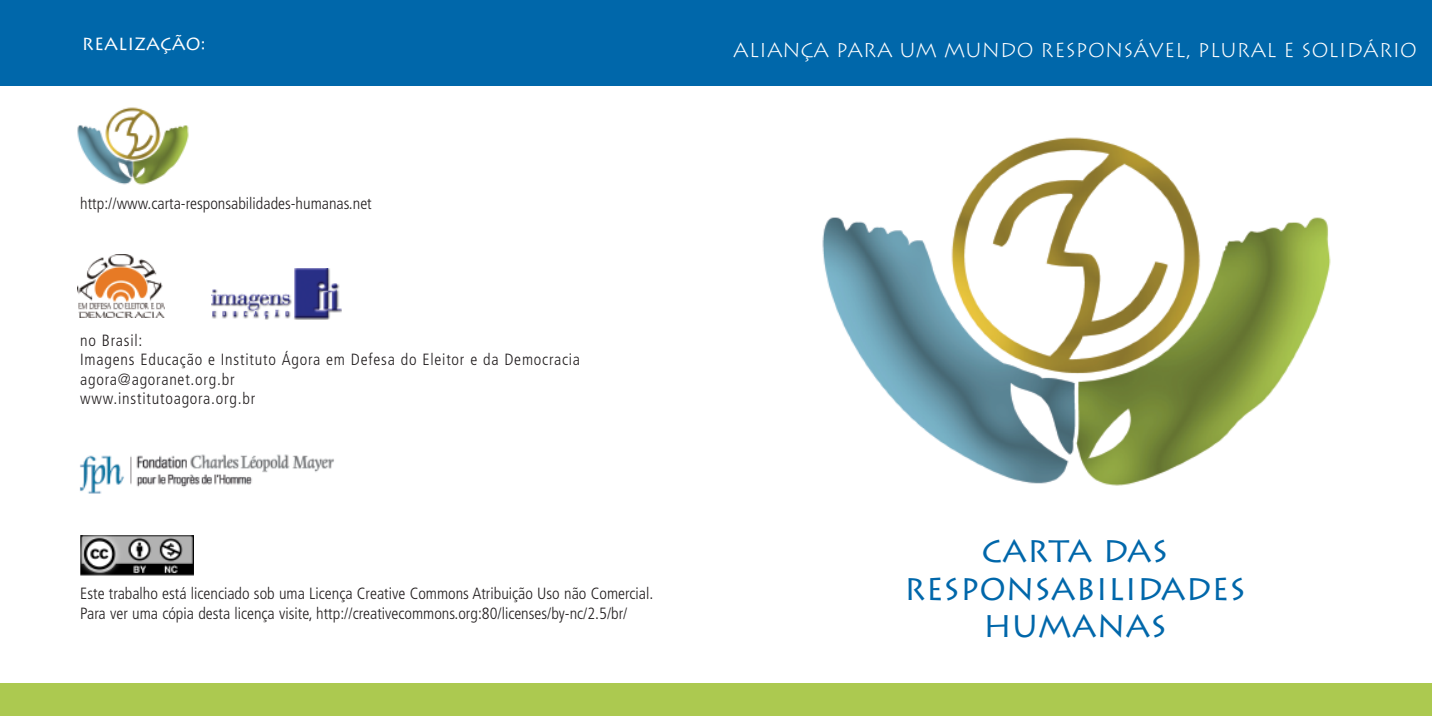
<style>
.page{position:relative;width:1432px;height:716px;background:#fff}
.page>*{position:absolute;margin:0;border:0;box-sizing:border-box;transform-origin:0 0}
.t1{font:31.25px/37.5px "Lithos";color:#0067aa;text-align:center}
.t2{font:300 20px "Lithos";color:#fff}
.t3{font:17.5px "Lithos";color:#fff}
.t4{font:300 condensed 16.25px/19.5px "Frutiger";color:#231f20}
.t5{font:300 condensed 16.25px/19.5px "Frutiger";letter-spacing:.05em;color:#231f20}
</style>
<div class="page">
<div style="left:0;top:0;width:1431px;height:85px;background:#0067aa"></div>
<div style="left:0;top:683px;width:1431px;height:33px;background:#acc950"></div>
<img style="left:822px;top:137px;width:509px;height:349px">
<img style="left:77px;top:107px;width:112px;height:78px">
<img style="left:78px;top:255px;width:87px;height:63px">
<img style="left:212px;top:268px;width:130px;height:51px">
<img style="left:79px;top:454px;width:255px;height:40px">
<img style="left:80px;top:535px;width:113px;height:41px">
<p class="t3" style="left:82px;top:34px;width:125px">REALIZAÇÃO:</p>
<p class="t2" style="left:733px;top:38px;width:685px">ALIANÇA PARA UM MUNDO RESPONSÁVEL, PLURAL E SOLIDÁRIO</p>
<p class="t4" style="left:80px;top:195px;width:293px">http://www.carta-responsabilidades-humanas.net</p>
<p class="t5" style="left:80px;top:331px;width:501px">no Brasil:<br>Imagens Educação e Instituto Ágora em Defesa do Eleitor e da Democracia agora@agoranet.org.br<br>www.institutoagora.org.br</p>
<p class="t4" style="left:80px;top:585px;width:574px">Este trabalho está licenciado sob uma Licença Creative Commons Atribuição Uso não Comercial.<br>Para ver uma cópia desta licença visite, http://creativecommons.org:80/licenses/by-nc/2.5/br/</p>
<h1 class="t1" style="left:904px;top:533px;width:343px">CARTA DAS<br>RESPONSABILIDADES<br>HUMANAS</h1>
</div>
